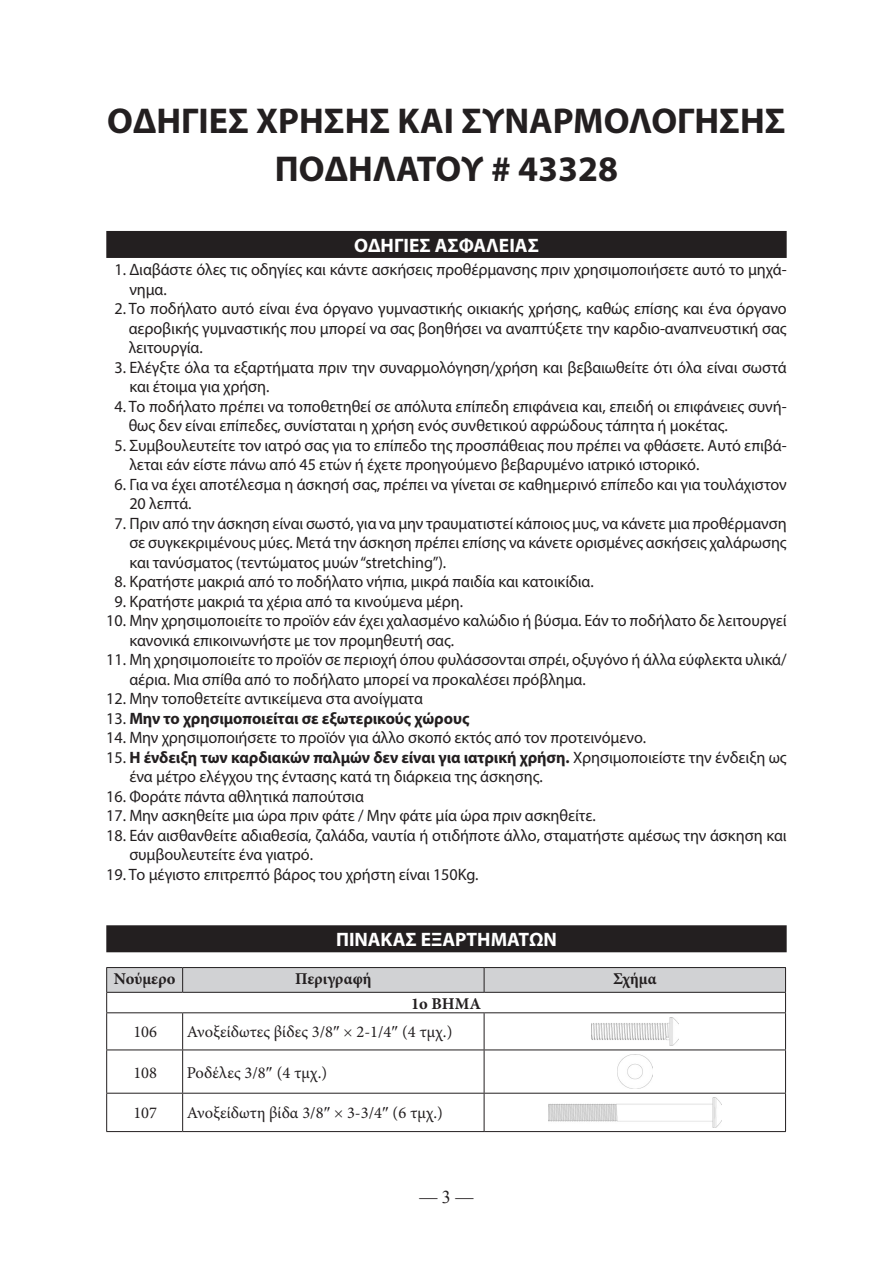
<style>
.page{position:relative;width:893px;height:1263px;background:#fff}
.page>*{position:absolute;margin:0;border:0;box-sizing:border-box;transform-origin:0 0}
.t1{font:700 36px/48px "Myriad Pro";color:#231f20;text-align:center}
.t2{font:700 19.5px "Myriad Pro";color:#fff}
.t3{font:18px "Times New Roman";color:#231f20}
.t4{font:16.5px/19.5px "Myriad Pro";letter-spacing:-.005em;color:#231f20}
.t5{font:16.5px "Minion Pro";color:#231f20}
.t6{font:700 16.5px "Myriad Pro";letter-spacing:-.005em;color:#231f20}
.t7{font:700 16.5px "Minion Pro";color:#231f20}
.s1{font-weight:400}
.s2{font-weight:700}
</style>
<div class="page">
<div style="left:106px;top:231px;width:681px;height:27px;background:#231f20"></div>
<div style="left:106px;top:925px;width:681px;height:27px;background:#231f20"></div>
<svg style="left:106px;top:967px;width:680px;height:45px"></svg>
<hr style="left:106px;top:1012px;width:77px;height:1px;background:#231f20">
<hr style="left:106px;top:1013px;width:1px;height:36px;background:#231f20">
<hr style="left:183px;top:1012px;width:301px;height:1px;background:#231f20">
<hr style="left:182px;top:1013px;width:1px;height:36px;background:#231f20">
<hr style="left:484px;top:1012px;width:302px;height:1px;background:#231f20">
<hr style="left:484px;top:1013px;width:1px;height:36px;background:#231f20">
<hr style="left:785px;top:1013px;width:1px;height:36px;background:#231f20">
<hr style="left:106px;top:1049px;width:77px;height:1px;background:#231f20">
<hr style="left:106px;top:1050px;width:1px;height:43px;background:#231f20">
<hr style="left:183px;top:1049px;width:301px;height:1px;background:#231f20">
<hr style="left:182px;top:1050px;width:1px;height:43px;background:#231f20">
<hr style="left:484px;top:1049px;width:302px;height:1px;background:#231f20">
<hr style="left:484px;top:1050px;width:1px;height:43px;background:#231f20">
<hr style="left:785px;top:1050px;width:1px;height:43px;background:#231f20">
<hr style="left:106px;top:1093px;width:77px;height:1px;background:#231f20">
<hr style="left:106px;top:1093px;width:1px;height:38px;background:#231f20">
<hr style="left:183px;top:1093px;width:301px;height:1px;background:#231f20">
<hr style="left:182px;top:1093px;width:1px;height:38px;background:#231f20">
<hr style="left:484px;top:1093px;width:302px;height:1px;background:#231f20">
<hr style="left:484px;top:1093px;width:1px;height:38px;background:#231f20">
<hr style="left:785px;top:1093px;width:1px;height:38px;background:#231f20">
<hr style="left:106px;top:1131px;width:77px;height:1px;background:#231f20">
<hr style="left:183px;top:1131px;width:301px;height:1px;background:#231f20">
<hr style="left:484px;top:1131px;width:302px;height:1px;background:#231f20">
<img style="left:591px;top:1017px;width:87px;height:29px">
<img style="left:617px;top:1054px;width:35px;height:35px">
<img style="left:548px;top:1097px;width:174px;height:30px">
<h1 class="t1" style="left:107px;top:96px;width:680px">ΟΔΗΓΙΕΣ ΧΡΗΣΗΣ ΚΑΙ ΣΥΝΑΡΜΟΛΟΓΗΣΗΣ<br>ΠΟΔΗΛΑΤΟΥ # 43328</h1>
<p class="t2" style="left:354px;top:232px;width:186px">ΟΔΗΓΙΕΣ ΑΣΦΑΛΕΙΑΣ</p>
<p class="t4" style="left:129px;top:260px;width:659px;text-indent:-15px">1. Διαβάστε όλες τις οδηγίες και κάντε ασκήσεις προθέρμανσης πριν χρησιμοποιήσετε αυτό το μηχά&shy;νημα.</p>
<p class="t4" style="left:129px;top:299px;width:659px;text-align:justify;text-indent:-14px">2. Το ποδήλατο αυτό είναι ένα όργανο γυμναστικής οικιακής χρήσης, καθώς επίσης και ένα όργανο αεροβικής γυμναστικής που μπορεί να σας βοηθήσει να αναπτύξετε την καρδιο-αναπνευστική σας λειτουργία.</p>
<p class="t4" style="left:129px;top:357px;width:659px;text-indent:-15px">3. Ελέγξτε όλα τα εξαρτήματα πριν την συναρμολόγηση/χρήση και βεβαιωθείτε ότι όλα είναι σωστά και έτοιμα για χρήση.</p>
<p class="t4" style="left:129px;top:396px;width:659px;text-indent:-14px">4. Το ποδήλατο πρέπει να τοποθετηθεί σε απόλυτα επίπεδη επιφάνεια και, επειδή οι επιφάνειες συνή&shy;θως δεν είναι επίπεδες, συνίσταται η χρήση ενός συνθετικού αφρώδους τάπητα ή μοκέτας.</p>
<p class="t4" style="left:129px;top:435px;width:659px;text-indent:-15px">5. Συμβουλευτείτε τον ιατρό σας για το επίπεδο της προσπάθειας που πρέπει να φθάσετε. Αυτό επιβά&shy;λεται εάν είστε πάνω από 45 ετών ή έχετε προηγούμενο βεβαρυμένο ιατρικό ιστορικό.</p>
<p class="t4" style="left:129px;top:474px;width:659px;text-indent:-15px">6. Για να έχει αποτέλεσμα η άσκησή σας, πρέπει να γίνεται σε καθημερινό επίπεδο και για τουλάχιστον<br>20 λεπτά.</p>
<p class="t4" style="left:129px;top:513px;width:659px;text-align:justify;text-indent:-15px">7. Πριν από την άσκηση είναι σωστό, για να μην τραυματιστεί κάποιος μυς, να κάνετε μια προθέρμανση σε συγκεκριμένους μύες. Μετά την άσκηση πρέπει επίσης να κάνετε ορισμένες ασκήσεις χαλάρωσης και τανύσματος (τεντώματος μυών “stretching”).</p>
<p class="t4" style="left:115px;top:572px;width:481px">8. Κρατήστε μακριά από το ποδήλατο νήπια, μικρά παιδία και κατοικίδια.</p>
<p class="t4" style="left:115px;top:591px;width:350px">9. Κρατήστε μακριά τα χέρια από τα κινούμενα μέρη.</p>
<p class="t4" style="left:129px;top:611px;width:659px;text-indent:-23px">10. Μην χρησιμοποιείτε το προϊόν εάν έχει χαλασμένο καλώδιο ή βύσμα. Εάν το ποδήλατο δε λειτουργεί κανονικά επικοινωνήστε με τον προμηθευτή σας.</p>
<p class="t4" style="left:129px;top:650px;width:659px;text-indent:-23px">11. Μη χρησιμοποιείτε το προϊόν σε περιοχή όπου φυλάσσονται σπρέι, οξυγόνο ή άλλα εύφλεκτα υλικά/ αέρια. Μια σπίθα από το ποδήλατο μπορεί να προκαλέσει πρόβλημα.</p>
<p class="t4" style="left:106px;top:689px;width:318px">12. Μην τοποθετείτε αντικείμενα στα ανοίγματα</p>
<p class="t6" style="left:106px;top:708px;width:365px"><span class="s1">13.</span> Μην το χρησιμοποιείται σε εξωτερικούς χώρους</p>
<p class="t4" style="left:106px;top:728px;width:541px">14. Μην χρησιμοποιήσετε το προϊόν για άλλο σκοπό εκτός από τον προτεινόμενο.</p>
<p class="t4" style="left:129px;top:747px;width:659px;text-indent:-23px">15. <span class="s2">Η ένδειξη των καρδιακών παλμών δεν είναι για ιατρική χρήση.</span> Χρησιμοποιείστε την ένδειξη ως ένα μέτρο ελέγχου της έντασης κατά τη διάρκεια της άσκησης.</p>
<p class="t4" style="left:106px;top:786px;width:259px">16. Φοράτε πάντα αθλητικά παπούτσια</p>
<p class="t4" style="left:106px;top:806px;width:491px">17. Μην ασκηθείτε μια ώρα πριν φάτε / Μην φάτε μία ώρα πριν ασκηθείτε.</p>
<p class="t4" style="left:129px;top:825px;width:659px;text-indent:-23px">18. Εάν αισθανθείτε αδιαθεσία, ζαλάδα, ναυτία ή οτιδήποτε άλλο, σταματήστε αμέσως την άσκηση και συμβουλευτείτε ένα γιατρό.</p>
<p class="t4" style="left:106px;top:864px;width:374px">19. Το μέγιστο επιτρεπτό βάρος του χρήστη είναι 150Kg.</p>
<p class="t2" style="left:336px;top:927px;width:222px">ΠΙΝΑΚΑΣ ΕΞΑΡΤΗΜΑΤΩΝ</p>
<p class="t7" style="left:114px;top:967px;width:63px">Νούμερο</p>
<p class="t7" style="left:295px;top:967px;width:78px">Περιγραφή</p>
<p class="t7" style="left:613px;top:967px;width:45px">Σχήμα</p>
<p class="t7" style="left:411px;top:992px;width:72px">1o BHMA</p>
<p class="t5" style="left:133px;top:1021px;width:25px">106</p>
<p class="t5" style="left:187px;top:1021px;width:148px">Ανοξείδωτες βίδες 3/8</p>
<p class="t5" style="left:356px;top:1021px;width:97px">2-1/4 (4 τμχ.)</p>
<p class="t5" style="left:133px;top:1061px;width:25px">108</p>
<p class="t5" style="left:187px;top:1061px;width:142px">Ροδέλες 3/8 (4 τμχ.)</p>
<p class="t5" style="left:133px;top:1102px;width:25px">107</p>
<p class="t5" style="left:187px;top:1102px;width:138px">Ανοξείδωτη βίδα 3/8</p>
<p class="t5" style="left:347px;top:1102px;width:97px">3-3/4 (6 τμχ.)</p>
<p class="t3" style="left:419px;top:1185px;width:55px">— 3 —</p>
</div>
